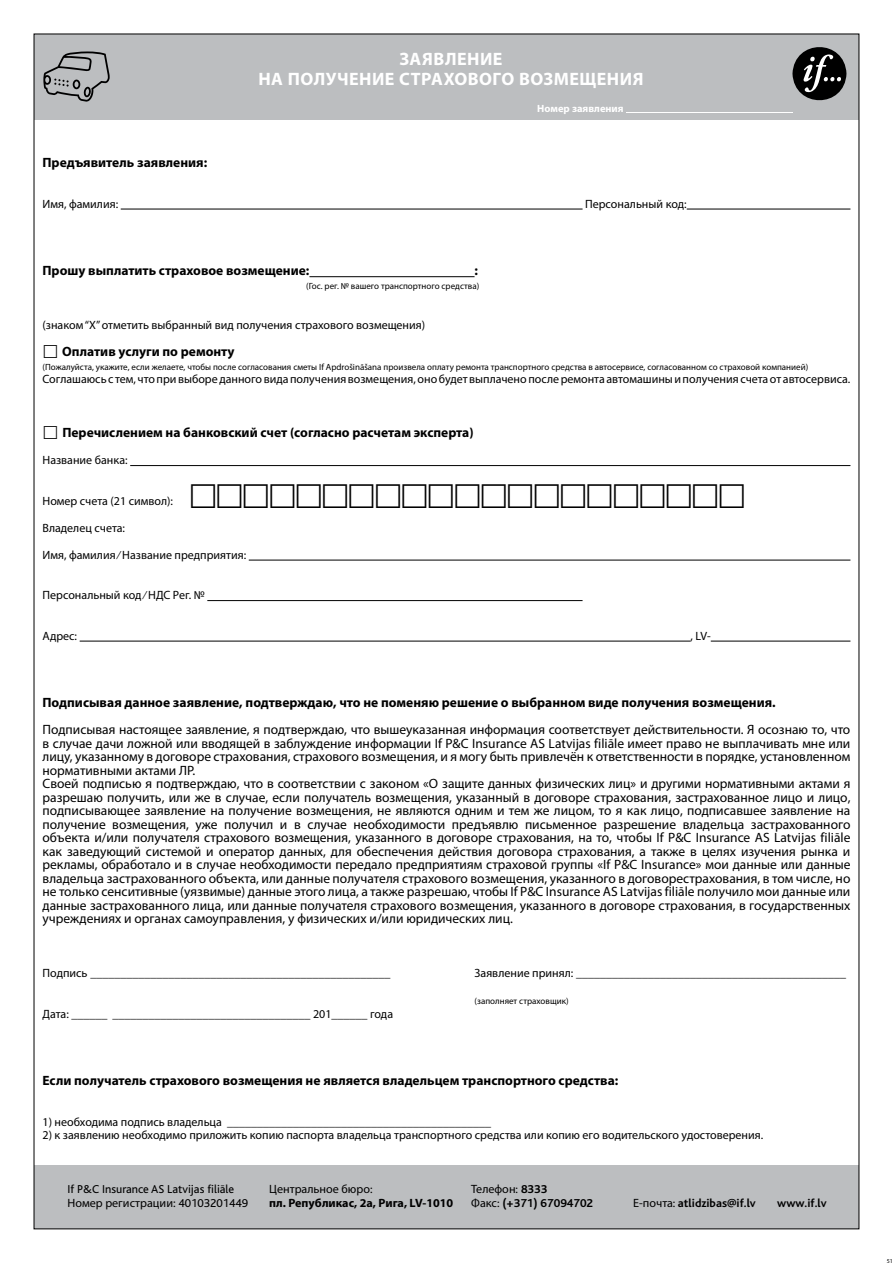
<style>
.page{position:relative;width:893px;height:1263px;background:#fff}
.page>*{position:absolute;margin:0;border:0;box-sizing:border-box;transform-origin:0 0}
.t1{font:700 18px/19.5px "Myriad Pro";letter-spacing:.025em;color:#fff;text-align:center}
.t2{font:13.5px/13.5px "Myriad Pro";color:#000}
.t3{font:700 13.5px "Myriad Pro";color:#000}
.t4{font:12px "Myriad Pro";color:#000}
.t5{font:700 12px "Bliss If CE";color:#000}
.t6{font:700 12px/14.4px "Myriad Pro";color:#000}
.t7{font:12px "Bliss If CE";color:#000}
.t8{font:700 10.5px "Myriad Pro";color:#fff}
.t9{font:9px "Myriad Pro";color:#000}
.t10{font:6px "Myriad Pro";color:#000}
.s1{font-family:"Bliss If CE"}
.s2{font-weight:400}
.s3{font-family:"Bliss If CE";font-weight:400}
.s4{font-family:"Bliss If CE";font-weight:700}
.s5{font-family:"Myriad Pro";font-weight:400}
</style>
<div class="page">
<div style="left:34px;top:34px;width:825px;height:85px;background:#bcbec0"></div>
<div style="left:34px;top:1165px;width:825px;height:64px;background:#bcbec0"></div>
<svg style="left:792px;top:47px;width:54px;height:54px"></svg>
<hr style="left:626px;top:112px;width:167px;height:1px;background:#fff">
<hr style="left:121px;top:209px;width:462px;height:1px;background:#000">
<hr style="left:687px;top:209px;width:163px;height:1px;background:#000">
<hr style="left:309px;top:276px;width:166px;height:1px;background:#000">
<hr style="left:130px;top:465px;width:720px;height:1px;background:#000">
<hr style="left:249px;top:560px;width:601px;height:1px;background:#000">
<hr style="left:207px;top:600px;width:376px;height:1px;background:#000">
<hr style="left:80px;top:641px;width:611px;height:1px;background:#000">
<hr style="left:711px;top:641px;width:139px;height:1px;background:#000">
<svg style="left:43px;top:51px;width:67px;height:51px"></svg>
<h1 class="t1" style="left:258px;top:49px;width:387px">ЗАЯВЛЕНИЕ<br>НА ПОЛУЧЕНИЕ СТРАХОВОГО ВОЗМЕЩЕНИЯ</h1>
<p class="t8" style="left:537px;top:101px;width:88px">Номер заявления</p>
<p class="t3" style="left:43px;top:154px;width:166px">Предъявитель заявления:</p>
<p class="t4" style="left:43px;top:196px;width:77px">Имя, фамилия:</p>
<p class="t4" style="left:585px;top:196px;width:103px">Персональный код:</p>
<p class="t3" style="left:43px;top:262px;width:268px">Прошу выплатить страховое возмещение:</p>
<p class="t3" style="left:475px;top:262px;width:5px">:</p>
<p class="t9" style="left:306px;top:280px;width:174px">(Гос. рег. № вашего транспортного средства)</p>
<p class="t4" style="left:43px;top:318px;width:384px">(знаком “X” отметить выбранный вид получения страхового возмещения)</p>
<p class="t3" style="left:62px;top:343px;width:174px">Оплатив услуги по ремонту</p>
<p class="t9" style="left:43px;top:361px;width:767px">(Пожалуйста, укажите, если желаете, чтобы после согласования сметы If Apdrošināšana произвела оплату ремонта транспортного средства в автосервисе, согласованном со страховой компанией)</p>
<p class="t4" style="left:43px;top:372px;width:809px">Соглашаюсь с тем, что при выборе данного вида получения возмещения, оно будет выплачено после ремонта автомашины и получения счета от автосервиса.</p>
<p class="t3" style="left:62px;top:424px;width:413px">Перечислением на банковский счет (согласно расчетам эксперта)</p>
<p class="t4" style="left:43px;top:453px;width:87px">Название банка:</p>
<p class="t4" style="left:43px;top:493px;width:132px">Номер счета (21 символ):</p>
<p class="t4" style="left:43px;top:520px;width:84px">Владелец счета:</p>
<p class="t4" style="left:43px;top:547px;width:205px">Имя, фамилия ∕ Название предприятия:</p>
<p class="t4" style="left:43px;top:588px;width:164px">Персональный код ∕ НДС Рег. №</p>
<p class="t4" style="left:43px;top:628px;width:36px">Адрес:</p>
<p class="t4" style="left:691px;top:628px;width:22px">, LV-</p>
<p class="t3" style="left:43px;top:694px;width:735px">Подписывая данное заявление, подтверждаю, что не поменяю решение о выбранном виде получения возмещения.</p>
<p class="t2" style="left:43px;top:723px;width:809px">Подписывая настоящее заявление, я подтверждаю, что вышеуказанная информация соответствует действительности. Я осознаю то, что в случае дачи ложной или вводящей в заблуждение информации If P&amp;C Insurance AS Latvijas filiāle имеет право не выплачивать мне или лицу, указанному в договоре страхования, страхового возмещения, и я могу быть привлечён к ответственности в порядке, установленном нормативными актами ЛР.<br>Своей подписью я подтверждаю, что в соответствии с законом «О защите данных физических лиц» и другими нормативными актами я разрешаю получить, или же в случае, если получатель возмещения, указанный в договоре страхования, застрахованное лицо и лицо, подписывающее заявление на получение возмещения, не являются одним и тем же лицом, то я как лицо, подписавшее заявление на получение возмещения, уже получил и в случае необходимости предъявлю письменное разрешение владельца застрахованного объекта и/или получателя страхового возмещения, указанного в договоре страхования, на то, чтобы If P&amp;C Insurance AS Latvijas filiāle как заведующий системой и оператор данных, для обеспечения действия договора страхования, а также в целях изучения рынка и рекламы, обработало и в случае необходимости передало предприятиям страховой группы «If P&amp;C Insurance» мои данные или данные владельца застрахованного объекта, или данные получателя страхового возмещения, указанного в договорестрахования, в том числе, но не только сенситивные (уязвимые) данные этого лица, а также разрешаю, чтобы If P&amp;C Insurance AS Latvijas filiāle получило мои данные или данные застрахованного лица, или данные получателя страхового возмещения, указанного в договоре страхования, в государственных учреждениях и органах самоуправления, у физических и/или юридических лиц.</p>
<p class="t4" style="left:43px;top:966px;width:349px">Подпись __________________________________________________</p>
<p class="t4" style="left:475px;top:966px;width:373px">Заявление принял: _____________________________________________</p>
<p class="t9" style="left:475px;top:996px;width:96px">(заполняет страховщик)</p>
<p class="t4" style="left:43px;top:1006px;width:352px">Дата: ______ _________________________________ 201______ года</p>
<p class="t3" style="left:43px;top:1072px;width:577px">Если получатель страхового возмещения не является владельцем транспортного средства:</p>
<p class="t4" style="left:43px;top:1114px;width:450px">1) необходима подпись владельца ____________________________________________</p>
<p class="t4" style="left:43px;top:1128px;width:722px">2) к заявлению необходимо приложить копию паспорта владельца транспортного средства или копию его водительского удостоверения.</p>
<p class="t7" style="left:68px;top:1182px;width:168px">If P&amp;C Insurance AS Latvijas filiāle</p>
<p class="t4" style="left:68px;top:1195px;width:182px">Номер регистрации: <span class="s1">40103201449</span></p>
<p class="t6" style="left:269px;top:1181px;width:185px"><span class="s2">Центральное бюро</span><span class="s3">:<br></span>пл. Републикас, 2а, Рига, LV-1010</p>
<p class="t4" style="left:471px;top:1181px;width:78px">Телефон<span class="s1">:</span> <span class="s4">8333</span></p>
<p class="t5" style="left:471px;top:1196px;width:123px"><span class="s5">Факс</span><span class="s2">:</span> (+371) 67094702</p>
<p class="t5" style="left:633px;top:1196px;width:124px"><span class="s5">Е-почта</span><span class="s2">:</span> atlidzibas@if.lv</p>
<p class="t5" style="left:777px;top:1196px;width:51px">www.if.lv</p>
<p class="t10" style="left:887px;top:1257px;width:7px">51</p>
</div>
